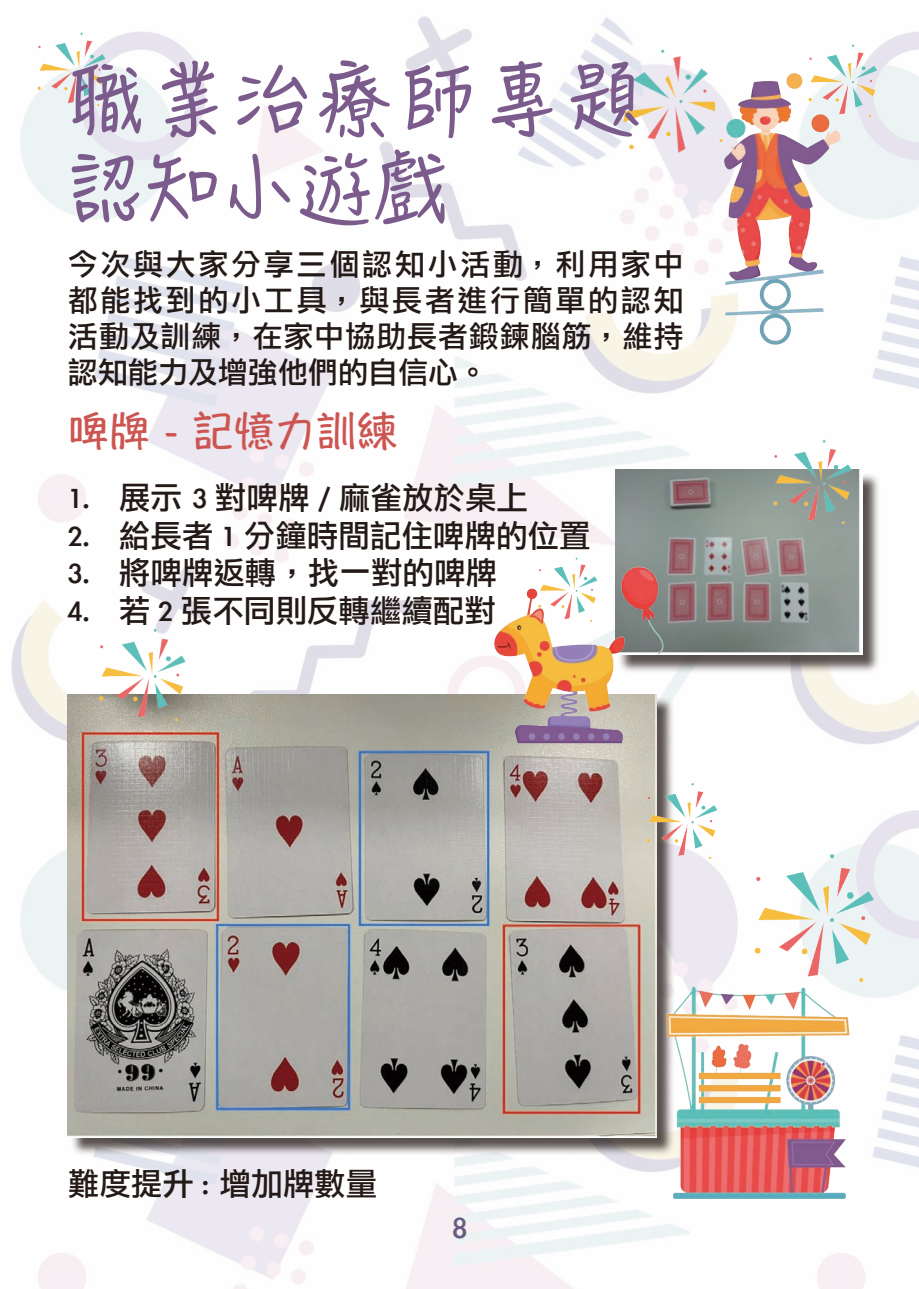
<style>
.page{position:relative;width:919px;height:1289px;background:#fff}
.page>*{position:absolute;margin:0;border:0;box-sizing:border-box;transform-origin:0 0}
.t1{font:74.1px/88.8px "Hanzi Pen TC W5";letter-spacing:.09em;color:#7b5b8c}
.段落_B{font:40.95px "Hannotate TC W7";color:#cd5551}
.t2{font:33px "Li Gothic Med";color:#6a5b81}
.段落_A{font:31.5px "Li Gothic Med";color:#231916}
.t3{font:30px/36px "Li Gothic Med";letter-spacing:.03em;color:#231916;text-align:justify}
</style>
<div class="page">
<img style="left:11px;top:16px;width:907px;height:1272px">
<div style="left:617px;top:472px;width:263px;height:201px;background:#231916;opacity:.75"></div>
<img style="left:615px;top:470px;width:247px;height:185px">
<div style="left:70px;top:696px;width:605px;height:459px;background:#231916;opacity:.75"></div>
<img style="left:68px;top:694px;width:588px;height:442px">
<img style="left:461px;top:562px;width:205px;height:189px">
<img style="left:709px;top:59px;width:141px;height:292px">
<img style="left:620px;top:941px;width:247px;height:276px">
<img style="left:738px;top:827px;width:157px;height:163px">
<img style="left:636px;top:767px;width:93px;height:97px">
<img style="left:581px;top:16px;width:171px;height:168px">
<img style="left:797px;top:39px;width:118px;height:93px">
<img style="left:26px;top:27px;width:118px;height:93px">
<img style="left:528px;top:553px;width:102px;height:81px">
<img style="left:759px;top:433px;width:136px;height:108px">
<img style="left:85px;top:622px;width:149px;height:118px">
<p class="t1" style="left:68px;top:52px;width:576px">職業治療師專題認知小遊戲</p>
<p class="t3" style="left:68px;top:246px;width:617px">今次與大家分享三個認知小活動，利用家中都能找到的小工具，與長者進行簡單的認知活動及訓練，在家中協助長者鍛鍊腦筋，維持認知能力及增強他們的自信心。</p>
<p class="段落_B" style="left:68px;top:404px;width:331px">啤牌 - 記憶力訓練</p>
<p class="段落_A" style="left:68px;top:481px;width:461px">1. 展示 3 對啤牌 / 麻雀放於桌上</p>
<p class="段落_A" style="left:68px;top:519px;width:524px">2. 給長者 1 分鐘時間記住啤牌的位置</p>
<p class="段落_A" style="left:68px;top:557px;width:431px">3. 將啤牌返轉，找一對的啤牌</p>
<p class="段落_A" style="left:68px;top:595px;width:429px">4. 若 2 張不同則反轉繼續配對</p>
<p class="段落_A" style="left:68px;top:1167px;width:311px">難度提升 : 增加牌數量</p>
<p class="t2" style="left:452px;top:1210px;width:17px">8</p>
</div>
